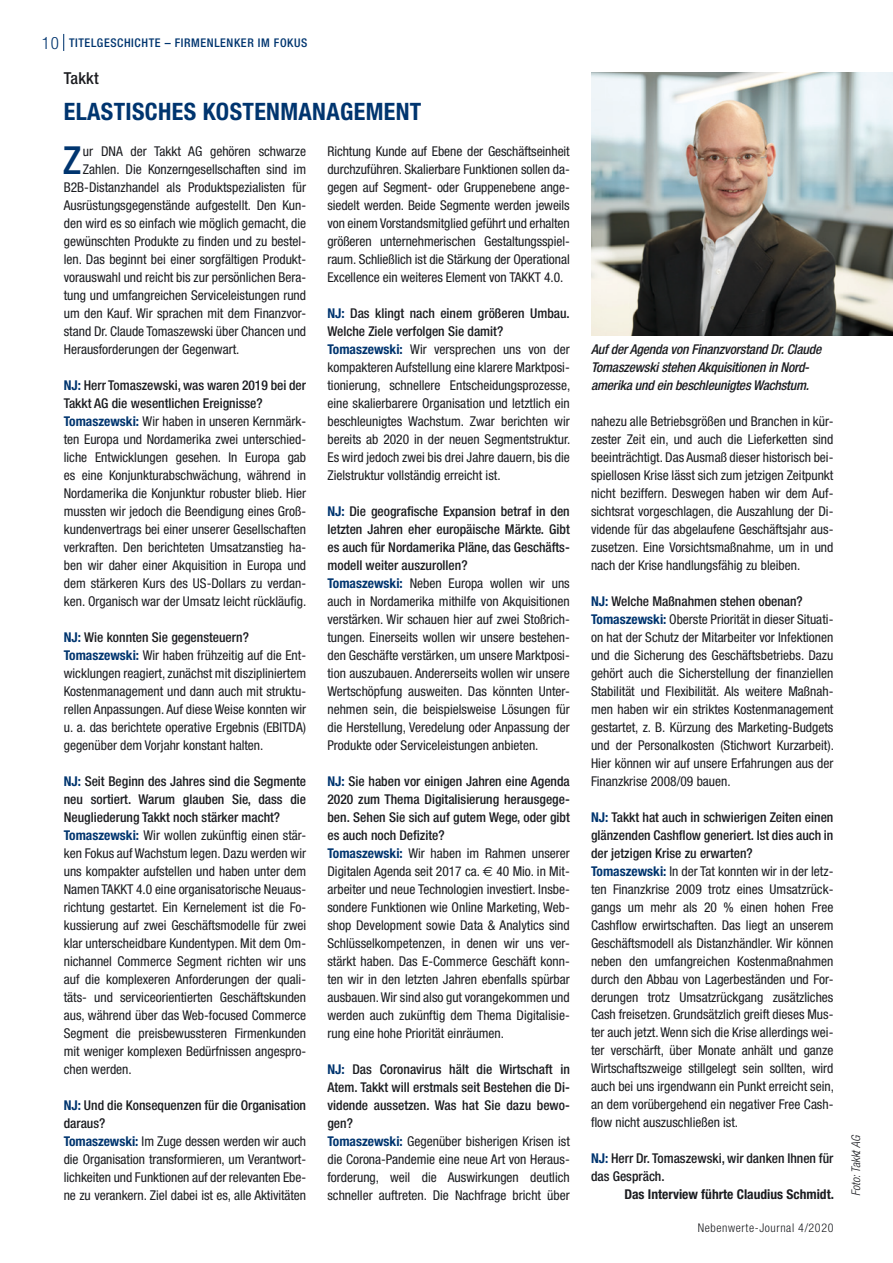
<style>
.page{position:relative;width:893px;height:1263px;background:#fff}
.page>*{position:absolute;margin:0;border:0;box-sizing:border-box;transform-origin:0 0}
.t1{font:500 condensed 38.7px "Helvetica Neue";color:#00356f}
.t2{font:700 condensed 24px "Helvetica Neue";letter-spacing:.015em;color:#00356f}
.t3{font:500 condensed 16.5px "Helvetica Neue";letter-spacing:.015em;color:#1b1c20}
.t4{font:condensed 13.5px/18px "Helvetica Neue";color:#1b1c20}
.t5{font:italic 500 condensed 13.5px/18px "Helvetica Neue";letter-spacing:-.015em;color:#1b1c20}
.t6{font:500 condensed 13.5px/18px "Helvetica Neue";color:#1b1c20}
.t7{font:700 condensed 13.5px "Helvetica Neue";color:#1b1c20}
.t8{font:500 condensed 12px "Helvetica Neue";letter-spacing:.05em;color:#00356f}
.t9{font:300 condensed 12px "Helvetica Neue";letter-spacing:.05em;color:#1b1c20}
.t10{font:italic 300 condensed 12px "Helvetica Neue";color:#1b1c20}
.s1{font-weight:300;font-size:16.95px}
.s2{font-weight:700;color:#00356f}
.s3{font-weight:500}
.s4{font-family:"Euro Sans";font-stretch:normal}
</style>
<div class="page">
<svg style="left:63px;top:34px;width:1px;height:17px"></svg>
<img style="left:591px;top:72px;width:302px;height:264px">
<p class="t8" style="left:42px;top:36px;width:267px"><span class="s1">10</span> TITELGESCHICHTE – FIRMENLENKER IM FOKUS</p>
<p class="t3" style="left:64px;top:68px;width:36px">Takkt</p>
<h2 class="t2" style="left:64px;top:97px;width:359px">ELASTISCHES KOSTENMANAGEMENT</h2>
<h1 class="t1" style="left:63px;top:137px;width:19px">Z</h1>
<p class="t4" style="left:83px;top:142px;width:225px">ur DNA der Takkt AG gehören schwarze</p>
<p class="t4" style="left:327px;top:142px;width:244px;text-align:justify">Richtung Kunde auf Ebene der Geschäftseinheit durchzuführen. Skalierbare Funktionen sollen da&shy;gegen auf Segment- oder Gruppenebene ange&shy;siedelt werden. Beide Segmente werden jeweils von einem Vorstandsmitglied geführt und erhalten größeren unternehmerischen Gestaltungsspiel&shy;raum. Schließlich ist die Stärkung der Operational Excellence ein weiteres Element von TAKKT 4.0.</p>
<p class="t4" style="left:327px;top:304px;width:244px"><span class="s2">NJ:</span> <span class="s3">Das klingt nach einem größeren Umbau.<br>Welche Ziele verfolgen Sie damit?<br></span><span class="s2">Tomaszewski:</span> Wir versprechen uns von der kompakteren Aufstellung eine klarere Marktposi&shy;tionierung, schnellere Entscheidungsprozesse, eine skalierbarere Organisation und letztlich ein beschleunigtes Wachstum. Zwar berichten wir bereits ab 2020 in der neuen Segmentstruktur.<br>Es wird jedoch zwei bis drei Jahre dauern, bis die Zielstruktur vollständig erreicht ist.</p>
<p class="t4" style="left:327px;top:502px;width:244px"><span class="s2">NJ:</span> <span class="s3">Die geografische Expansion betraf in den letzten Jahren eher europäische Märkte. Gibt es auch für Nordamerika Pläne, das Geschäfts&shy;modell weiter auszurollen?<br></span><span class="s2">Tomaszewski:</span> Neben Europa wollen wir uns auch in Nordamerika mithilfe von Akquisitionen verstärken. Wir schauen hier auf zwei Stoßrich&shy;tungen. Einerseits wollen wir unsere bestehen&shy;den Geschäfte verstärken, um unsere Marktposi&shy;tion auszubauen. Andererseits wollen wir unsere Wertschöpfung ausweiten. Das könnten Unter&shy;nehmen sein, die beispielsweise Lösungen für die Herstellung, Veredelung oder Anpassung der Produkte oder Serviceleistungen anbieten.</p>
<p class="t4" style="left:327px;top:772px;width:244px"><span class="s2">NJ:</span> <span class="s3">Sie haben vor einigen Jahren eine Agenda 2020 zum Thema Digitalisierung herausgege&shy;ben. Sehen Sie sich auf gutem Wege, oder gibt es auch noch Defizite?<br></span><span class="s2">Tomaszewski:</span> Wir haben im Rahmen unserer Digitalen Agenda seit 2017 ca. <span class="s4">€</span> 40 Mio. in Mit&shy;arbeiter und neue Technologien investiert. Insbe&shy;sondere Funktionen wie Online Marketing, Web&shy;shop Development sowie Data &amp; Analytics sind Schlüsselkompetenzen, in denen wir uns ver&shy;stärkt haben. Das E-Commerce Geschäft konn&shy;ten wir in den letzten Jahren ebenfalls spürbar ausbauen. Wir sind also gut vorangekommen und werden auch zukünftig dem Thema Digitalisie&shy;rung eine hohe Priorität einräumen.</p>
<p class="t4" style="left:327px;top:1060px;width:244px"><span class="s2">NJ:</span> <span class="s3">Das Coronavirus hält die Wirtschaft in Atem. Takkt will erstmals seit Bestehen die Di&shy;vidende aussetzen. Was hat Sie dazu bewo&shy;gen?<br></span><span class="s2">Tomaszewski:</span> Gegenüber bisherigen Krisen ist die Corona-Pandemie eine neue Art von Heraus&shy;forderung, weil die Auswirkungen deutlich schneller auftreten. Die Nachfrage bricht über</p>
<p class="t4" style="left:83px;top:160px;width:225px">Zahlen. Die Konzerngesellschaften sind im</p>
<p class="t4" style="left:64px;top:178px;width:244px">B2B-Distanzhandel als Produktspezialisten für</p>
<p class="t4" style="left:64px;top:196px;width:244px">Ausrüstungsgegenstände aufgestellt. Den Kun-</p>
<p class="t4" style="left:64px;top:214px;width:244px">den wird es so einfach wie möglich gemacht, die</p>
<p class="t4" style="left:64px;top:232px;width:244px">gewünschten Produkte zu finden und zu bestel-</p>
<p class="t4" style="left:64px;top:250px;width:244px">len. Das beginnt bei einer sorgfältigen Produkt-</p>
<p class="t4" style="left:64px;top:268px;width:244px">vorauswahl und reicht bis zur persönlichen Bera-</p>
<p class="t4" style="left:64px;top:286px;width:244px">tung und umfangreichen Serviceleistungen rund</p>
<p class="t4" style="left:64px;top:304px;width:244px">um den Kauf. Wir sprachen mit dem Finanzvor-</p>
<p class="t4" style="left:64px;top:322px;width:244px">stand Dr. Claude Tomaszewski über Chancen und</p>
<p class="t4" style="left:64px;top:340px;width:177px">Herausforderungen der Gegenwart.</p>
<p class="t4" style="left:64px;top:376px;width:244px"><span class="s2">NJ:</span> <span class="s3">Herr Tomaszewski, was waren 2019 bei der Takkt AG die wesentlichen Ereignisse?<br></span><span class="s2">Tomaszewski:</span> Wir haben in unseren Kernmärk&shy;ten Europa und Nordamerika zwei unterschied&shy;liche Entwicklungen gesehen. In Europa gab es eine Konjunkturabschwächung, während in Nordamerika die Konjunktur robuster blieb. Hier mussten wir jedoch die Beendigung eines Groß&shy;kundenvertrags bei einer unserer Gesellschaften verkraften. Den berichteten Umsatzanstieg ha&shy;ben wir daher einer Akquisition in Europa und dem stärkeren Kurs des US-Dollars zu verdan&shy;ken. Organisch war der Umsatz leicht rückläufig.</p>
<p class="t4" style="left:64px;top:628px;width:244px"><span class="s2">NJ:</span> <span class="s3">Wie konnten Sie gegensteuern?<br></span><span class="s2">Tomaszewski:</span> Wir haben frühzeitig auf die Ent&shy;wicklungen reagiert, zunächst mit diszipliniertem Kostenmanagement und dann auch mit struktu&shy;rellen Anpassungen. Auf diese Weise konnten wir u. a. das berichtete operative Ergebnis (EBITDA) gegenüber dem Vorjahr konstant halten.</p>
<p class="t4" style="left:64px;top:772px;width:244px"><span class="s2">NJ:</span> <span class="s3">Seit Beginn des Jahres sind die Segmente neu sortiert. Warum glauben Sie, dass die Neugliederung Takkt noch stärker macht?<br></span><span class="s2">Tomaszewski:</span> Wir wollen zukünftig einen stär&shy;ken Fokus auf Wachstum legen. Dazu werden wir uns kompakter aufstellen und haben unter dem Namen TAKKT 4.0 eine organisatorische Neuaus&shy;richtung gestartet. Ein Kernelement ist die Fo&shy;kussierung auf zwei Geschäftsmodelle für zwei klar unterscheidbare Kundentypen. Mit dem Om&shy;nichannel Commerce Segment richten wir uns auf die komplexeren Anforderungen der quali&shy;täts- und serviceorientierten Geschäftskunden aus, während über das Web-focused Commerce Segment die preisbewussteren Firmenkunden mit weniger komplexen Bedürfnissen angespro&shy;chen werden.</p>
<p class="t4" style="left:64px;top:1096px;width:244px"><span class="s2">NJ:</span> <span class="s3">Und die Konsequenzen für die Organisation daraus?<br></span><span class="s2">Tomaszewski:</span> Im Zuge dessen werden wir auch die Organisation transformieren, um Verantwort&shy;lichkeiten und Funktionen auf der relevanten Ebe&shy;ne zu verankern. Ziel dabei ist es, alle Aktivitäten</p>
<p class="t5" style="left:591px;top:340px;width:232px">Auf der Agenda von Finanzvorstand Dr. Claude<br>Tomaszewski stehen Akquisitionen in Nord&shy;amerika und ein beschleunigtes Wachstum.</p>
<p class="t4" style="left:591px;top:412px;width:244px;text-align:justify">nahezu alle Betriebsgrößen und Branchen in kür&shy;zester Zeit ein, und auch die Lieferketten sind beeinträchtigt. Das Ausmaß dieser historisch bei&shy;spiellosen Krise lässt sich zum jetzigen Zeitpunkt nicht beziffern. Deswegen haben wir dem Auf&shy;sichtsrat vorgeschlagen, die Auszahlung der Di&shy;vidende für das abgelaufene Geschäftsjahr aus&shy;zusetzen. Eine Vorsichtsmaßnahme, um in und nach der Krise handlungsfähig zu bleiben.</p>
<p class="t4" style="left:591px;top:592px;width:244px"><span class="s2">NJ:</span> <span class="s3">Welche Maßnahmen stehen obenan?<br></span><span class="s2">Tomaszewski:</span> Oberste Priorität in dieser Situati&shy;on hat der Schutz der Mitarbeiter vor Infektionen und die Sicherung des Geschäftsbetriebs. Dazu gehört auch die Sicherstellung der finanziellen Stabilität und Flexibilität. Als weitere Maßnah&shy;men haben wir ein striktes Kostenmanagement gestartet, z. B. Kürzung des Marketing-Budgets und der Personalkosten (Stichwort Kurzarbeit).<br>Hier können wir auf unsere Erfahrungen aus der Finanzkrise 2008/09 bauen.</p>
<p class="t4" style="left:591px;top:808px;width:244px"><span class="s2">NJ:</span> <span class="s3">Takkt hat auch in schwierigen Zeiten einen glänzenden Cashflow generiert. Ist dies auch in der jetzigen Krise zu erwarten?<br></span><span class="s2">Tomaszewski:</span> In der Tat konnten wir in der letz&shy;ten Finanzkrise 2009 trotz eines Umsatzrück&shy;gangs um mehr als 20 % einen hohen Free Cashflow erwirtschaften. Das liegt an unserem Geschäftsmodell als Distanzhändler. Wir können neben den umfangreichen Kostenmaßnahmen durch den Abbau von Lagerbeständen und For&shy;derungen trotz Umsatzrückgang zusätzliches Cash freisetzen. Grundsätzlich greift dieses Mus&shy;ter auch jetzt. Wenn sich die Krise allerdings wei&shy;ter verschärft, über Monate anhält und ganze Wirtschaftszweige stillgelegt sein sollten, wird auch bei uns irgendwann ein Punkt erreicht sein, an dem vorübergehend ein negativer Free Cash&shy;flow nicht auszuschließen ist.</p>
<p class="t6" style="left:591px;top:1149px;width:244px"><span class="s2">NJ:</span> Herr Dr. Tomaszewski, wir danken Ihnen für das Gespräch.</p>
<p class="t7" style="left:624px;top:1186px;width:211px">Das Interview führte Claudius Schmidt.</p>
<p class="t9" style="left:698px;top:1221px;width:137px">Nebenwerte-Journal 4/2020</p>
<p class="t10" style="left:849px;top:1196px;width:63px;rotate:-90deg">Foto: Takkt AG</p>
</div>
